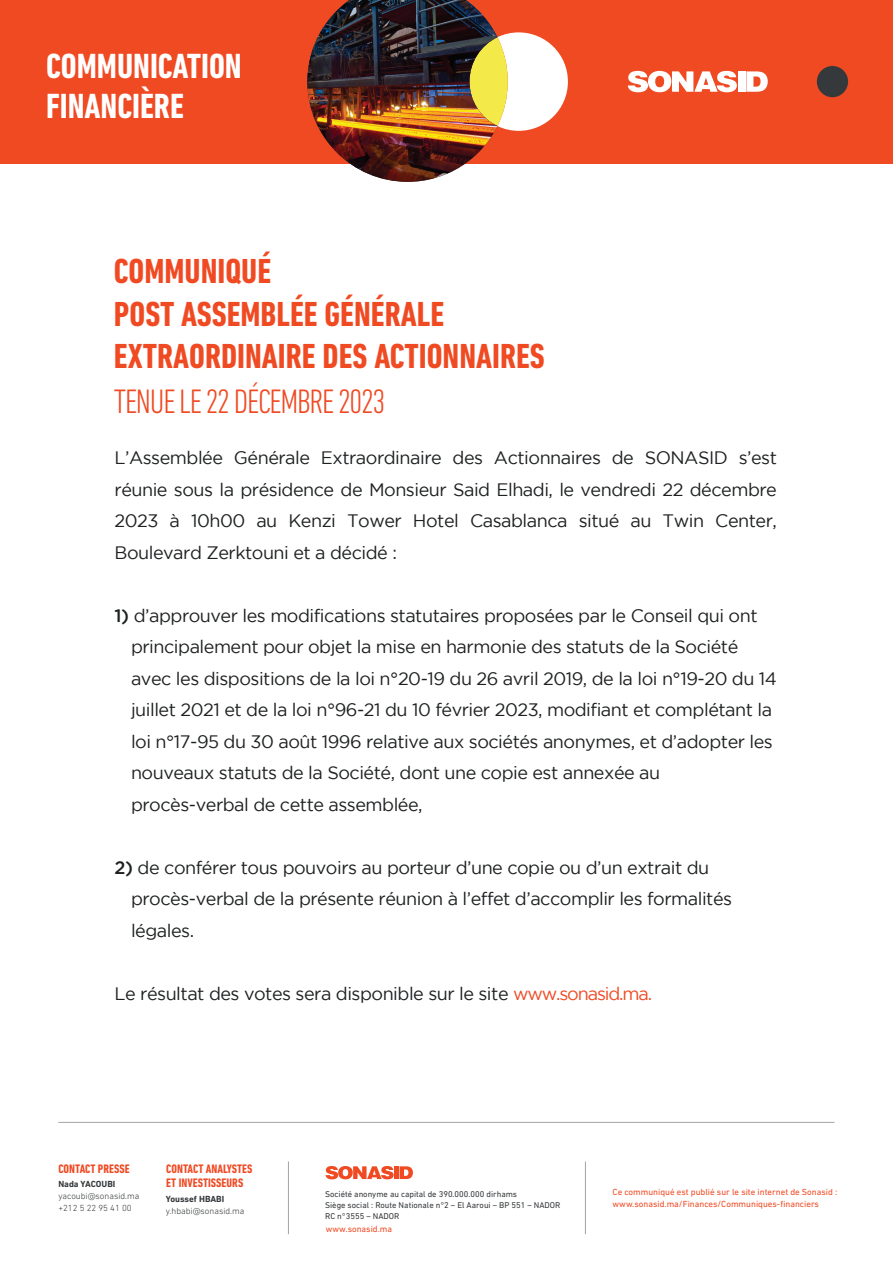
<style>
.page{position:relative;width:893px;height:1263px;background:#fff}
.page>*{position:absolute;margin:0;border:0;box-sizing:border-box;transform-origin:0 0}
.t1{font:700 condensed 35.55px/40.5px "DIN Next LT Pro";color:#fff}
.t2{font:700 condensed 35.4px/42.5px "DIN Next LT Pro";color:#f04a23}
.t3{font:300 condensed 34.5px "DIN Next LT Pro";letter-spacing:-.035em;color:#f04a23}
.t4{font:18px/31.5px "Gotham";letter-spacing:-.025em;color:#1e2021}
.t5{font:700 condensed 12.45px/13.5px "DIN Next LT Pro";letter-spacing:.005em;color:#f04a23}
.t6{font:9px/12px "DIN Next LT Pro";color:#f04a23}
.t7{font:300 9px/12px "DIN Next LT Pro";color:#36393c}
.t8{font:700 9px "DIN Next LT Pro";color:#36393c}
.t9{font:8.55px/11.4px "DIN Next LT Pro";color:#36393c}
.s1{font-weight:500}
.s2{color:#f04a23}
</style>
<div class="page">
<div style="left:0;top:0;width:893px;height:163px;background:#f04a23"></div>
<svg style="left:497px;top:32px;width:71px;height:132px"></svg>
<div style="left:817px;top:66px;width:31px;height:31px;background:#36393c;border-radius:50%"></div>
<div style="left:738px;top:71px;width:7px;height:21px;background:#fff"></div>
<svg style="left:628px;top:71px;width:109px;height:21px"></svg>
<svg style="left:746px;top:71px;width:22px;height:21px"></svg>
<img style="left:307px;top:0;width:190px;height:182px">
<hr style="left:288px;top:1161px;width:1px;height:73px;background:#a2a3a3">
<hr style="left:585px;top:1161px;width:1px;height:73px;background:#a2a3a3">
<div style="left:394px;top:1166px;width:5px;height:13px;background:#f04a23"></div>
<svg style="left:326px;top:1166px;width:68px;height:13px"></svg>
<svg style="left:400px;top:1166px;width:13px;height:13px"></svg>
<hr style="left:58px;top:1122px;width:776px;height:1px;background:#a2a3a3">
<h1 class="t1" style="left:46px;top:45px;width:197px">COMMUNICATION<br>FINANCIÈRE</h1>
<h2 class="t2" style="left:114px;top:250px;width:432px">COMMUNIQUÉ<br>POST ASSEMBLÉE GÉNÉRALE<br>EXTRAORDINAIRE DES ACTIONNAIRES</h2>
<h3 class="t3" style="left:114px;top:382px;width:273px">TENUE LE 22 DÉCEMBRE 2023</h3>
<p class="t4" style="left:115px;top:442px;width:664px;text-align:justify">L’Assemblée Générale Extraordinaire des Actionnaires de SONASID s’est réunie sous la présidence de Monsieur Said Elhadi, le vendredi 22 décembre 2023 à 10h00 au Kenzi Tower Hotel Casablanca situé au Twin Center, Boulevard Zerktouni et a décidé :</p>
<p class="t4" style="left:131px;top:599px;width:647px;text-indent:-17px"><span class="s1">1)</span> d’approuver les modifications statutaires proposées par le Conseil qui ont principalement pour objet la mise en harmonie des statuts de la Société avec les dispositions de la loi n°20-19 du 26 avril 2019, de la loi n°19-20 du 14 juillet 2021 et de la loi n°96-21 du 10 février 2023, modifiant et complétant la loi n°17-95 du 30 août 1996 relative aux sociétés anonymes, et d’adopter les nouveaux statuts de la Société, dont une copie est annexée au procès-verbal de cette assemblée,</p>
<p class="t4" style="left:131px;top:851px;width:603px;text-indent:-17px"><span class="s1">2)</span> de conférer tous pouvoirs au porteur d’une copie ou d’un extrait du procès-verbal de la présente réunion à l’effet d’accomplir les formalités légales.</p>
<p class="t4" style="left:115px;top:977px;width:539px">Le résultat des votes sera disponible sur le site <span class="s2">www.sonasid.ma.</span></p>
<p class="t5" style="left:58px;top:1162px;width:73px">CONTACT PRESSE</p>
<p class="t5" style="left:166px;top:1162px;width:88px">CONTACT ANALYSTES<br>ET INVESTISSEURS</p>
<p class="t8" style="left:166px;top:1193px;width:60px">Youssef HBABI</p>
<p class="t7" style="left:166px;top:1204px;width:80px">y.hbabi@sonasid.ma</p>
<p class="t8" style="left:58px;top:1178px;width:58px">Nada YACOUBI</p>
<p class="t7" style="left:58px;top:1189px;width:83px">yacoubi@sonasid.ma +212 5 22 95 41 00</p>
<p class="t9" style="left:325px;top:1188px;width:237px">Société anonyme au capital de 390.000.000 dirhams<br>Siège social : Route Nationale n°2 – El Aaroui – BP 551 – NADOR<br>RC n°3555 – NADOR</p>
<p class="t6" style="left:613px;top:1185px;width:226px">Ce communiqué est publié sur le site internet de Sonasid : www.sonasid.ma/Finances/Communiques-financiers</p>
<p class="t6" style="left:326px;top:1222px;width:68px">www.sonasid.ma</p>
</div>
